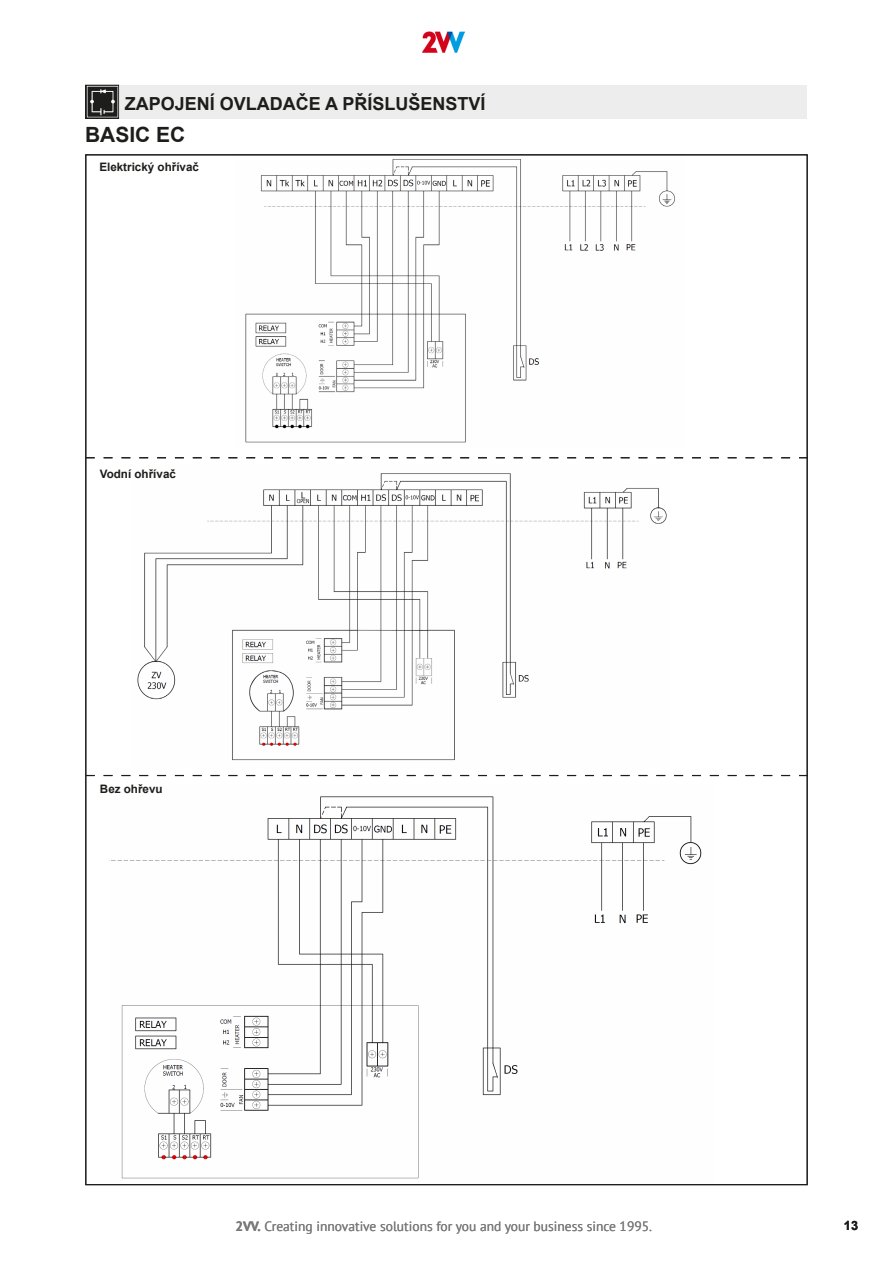
<style>
.page{position:relative;width:893px;height:1263px;background:#fff}
.page>*{position:absolute;margin:0;border:0;box-sizing:border-box;transform-origin:0 0}
.t1{font:700 21px "Arial";color:#1d1d1b}
.Text_-_odsazeni{font:700 18px "Arial";color:#1d1d1b}
.t2{font:13.5px "PT Sans";color:#7b7a7a}
.t3{font:700 12.75px "Arial";color:#1d1d1b}
.t4{font:700 11.7px "Arial";color:#1d1d1b}
.s1{font-weight:700}
</style>
<div class="page">
<img style="left:422px;top:31px;width:43px;height:21px">
<img style="left:245px;top:159px;width:430px;height:284px">
<img style="left:137px;top:473px;width:530px;height:288px">
<img style="left:111px;top:796px;width:591px;height:383px">
<div style="left:119px;top:85px;width:688px;height:34px;background:#ededed"></div>
<svg style="left:87px;top:457px;width:719px;height:1px"></svg>
<svg style="left:87px;top:775px;width:719px;height:1px"></svg>
<img style="left:85px;top:85px;width:34px;height:34px">
<p class="Text_-_odsazeni" style="left:125px;top:91px;width:362px">ZAPOJENÍ OVLADAČE A PŘÍSLUŠENSTVÍ</p>
<p class="t1" style="left:85px;top:120px;width:102px">BASIC EC</p>
<p class="t4" style="left:99px;top:158px;width:101px">Elektrický ohřívač</p>
<p class="t4" style="left:100px;top:465px;width:78px">Vodní ohřívač</p>
<p class="t4" style="left:100px;top:781px;width:64px">Bez ohřevu</p>
<p class="t2" style="left:235px;top:1217px;width:418px"><span class="s1">2VV.</span> Creating innovative solutions for you and your business since 1995.</p>
<p class="t3" style="left:844px;top:1217px;width:16px">13</p>
</div>
